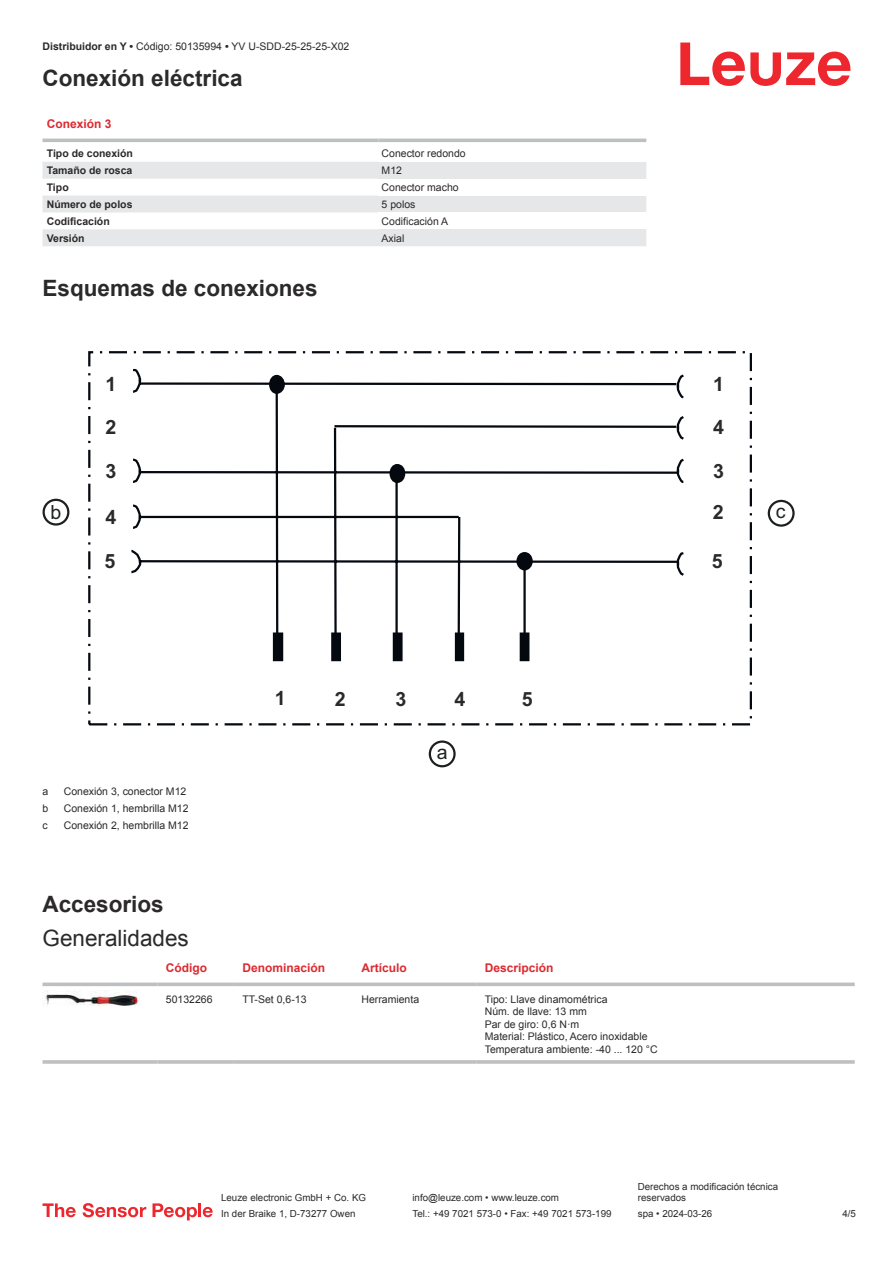
<style>
.page{position:relative;width:893px;height:1263px;background:#fff}
.page>*{position:absolute;margin:0;border:0;box-sizing:border-box;transform-origin:0 0}
.t1{font:700 22.5px "Arial";color:#2b292a}
.t2{font:22.5px "Arial";color:#2b292a}
.t3{font:700 19.65px "Arial";color:#2b292a}
.t4{font:19.5px "Arial";color:#1f2020}
.t5{font:700 12px "Arial";color:#db2a30}
.t6{font:10.5px/12.6px "Arial";color:#2b292a}
.t7{font:700 10.5px "Arial";color:#2b292a}
.t8{font:9.75px/11.7px "Arial";color:#2b292a}
.s1{font-weight:700}
</style>
<div class="page">
<svg style="left:680px;top:43px;width:170px;height:43px"></svg>
<svg style="left:43px;top:138px;width:603px;height:1px"></svg>
<svg style="left:43px;top:162px;width:335px;height:84px;fill:#e6e7e9"></svg>
<hr style="left:43px;top:139px;width:335px;height:3px;background:#bdbfc1">
<hr style="left:378px;top:139px;width:268px;height:3px;background:#bdbfc1">
<div style="left:378px;top:162px;width:268px;height:17px;background:#e6e7e9"></div>
<div style="left:378px;top:196px;width:268px;height:16px;background:#e6e7e9"></div>
<div style="left:378px;top:229px;width:268px;height:17px;background:#e6e7e9"></div>
<svg style="left:43px;top:982px;width:114px;height:4px"></svg>
<svg style="left:157px;top:982px;width:77px;height:4px"></svg>
<svg style="left:234px;top:982px;width:119px;height:4px"></svg>
<svg style="left:353px;top:982px;width:123px;height:4px"></svg>
<svg style="left:476px;top:982px;width:379px;height:4px;background:#c6c8c9"></svg>
<hr style="left:43px;top:1060px;width:114px;height:4px;background:#bdbfc1">
<hr style="left:157px;top:1060px;width:77px;height:4px;background:#c7c9cb">
<hr style="left:234px;top:1060px;width:119px;height:4px;background:#bdbfc1">
<hr style="left:353px;top:1060px;width:123px;height:4px;background:#bdbfc1">
<hr style="left:476px;top:1060px;width:379px;height:4px;background:#c7c9cb">
<img style="left:43px;top:990px;width:96px;height:16px">
<svg style="left:43px;top:1203px;width:33px;height:14px"></svg>
<svg style="left:83px;top:1203px;width:63px;height:14px"></svg>
<svg style="left:153px;top:1203px;width:44px;height:17px"></svg>
<hr style="left:198px;top:1203px;width:3px;height:14px;background:#ed272d">
<svg style="left:203px;top:1207px;width:10px;height:10px"></svg>
<svg style="left:272px;top:578px;width:258px;height:73px"></svg>
<svg style="left:131px;top:368px;width:553px;height:210px"></svg>
<div style="left:274px;top:634px;width:8px;height:26px;background:#040910"></div>
<div style="left:273px;top:632px;width:10px;height:29px;border:2px solid #040910"></div>
<div style="left:332px;top:634px;width:8px;height:26px;background:#040910"></div>
<div style="left:331px;top:632px;width:10px;height:29px;border:2px solid #040910"></div>
<div style="left:394px;top:634px;width:7px;height:26px;background:#040910"></div>
<div style="left:393px;top:632px;width:10px;height:29px;border:2px solid #040910"></div>
<div style="left:456px;top:634px;width:7px;height:26px;background:#040910"></div>
<div style="left:455px;top:632px;width:9px;height:29px;border:2px solid #040910"></div>
<div style="left:521px;top:634px;width:7px;height:26px;background:#040910"></div>
<div style="left:520px;top:632px;width:9px;height:29px;border:2px solid #040910"></div>
<div style="left:391px;top:465px;width:13px;height:17px;background:#040910;border-radius:50%"></div>
<div style="left:389px;top:464px;width:16px;height:19px;border:2px solid #040910;border-radius:50%"></div>
<div style="left:270px;top:376px;width:14px;height:17px;background:#040910;border-radius:50%"></div>
<div style="left:269px;top:375px;width:16px;height:19px;border:2px solid #040910;border-radius:50%"></div>
<div style="left:88px;top:351px;width:664px;height:374px;border:2px dashed #040910"></div>
<div style="left:429px;top:740px;width:27px;height:27px;border:2px solid #1e2020;border-radius:50%"></div>
<div style="left:43px;top:499px;width:26px;height:27px;border:2px solid #1e2020;border-radius:50%"></div>
<div style="left:768px;top:500px;width:27px;height:27px;border:2px solid #1e2020;border-radius:50%"></div>
<p class="t6" style="left:43px;top:41px;width:308px"><span class="s1">Distribuidor en Y •</span> Código: 50135994 <span class="s1">•</span> YV U-SDD-25-25-25-X02</p>
<h1 class="t1" style="left:43px;top:70px;width:202px">Conexión eléctrica</h1>
<p class="t5" style="left:47px;top:119px;width:66px">Conexión 3</p>
<p class="t7" style="left:47px;top:149px;width:88px">Tipo de conexión</p>
<p class="t6" style="left:382px;top:148px;width:86px">Conector redondo</p>
<p class="t7" style="left:47px;top:166px;width:87px">Tamaño de rosca</p>
<p class="t6" style="left:382px;top:165px;width:22px">M12</p>
<p class="t7" style="left:47px;top:183px;width:23px">Tipo</p>
<p class="t6" style="left:382px;top:182px;width:79px">Conector macho</p>
<p class="t7" style="left:47px;top:200px;width:87px">Número de polos</p>
<p class="t6" style="left:382px;top:199px;width:35px">5 polos</p>
<p class="t7" style="left:47px;top:217px;width:65px">Codificación</p>
<p class="t6" style="left:382px;top:216px;width:68px">Codificación A</p>
<p class="t7" style="left:47px;top:234px;width:39px">Versión</p>
<p class="t6" style="left:382px;top:233px;width:24px">Axial</p>
<h1 class="t1" style="left:43px;top:280px;width:277px">Esquemas de conexiones</h1>
<h2 class="t3" style="left:106px;top:373px;width:12px">1</h2>
<h2 class="t3" style="left:713px;top:373px;width:12px">1</h2>
<h2 class="t3" style="left:106px;top:415px;width:12px">2</h2>
<h2 class="t3" style="left:713px;top:415px;width:12px">4</h2>
<h2 class="t3" style="left:106px;top:460px;width:12px">3</h2>
<h2 class="t3" style="left:713px;top:460px;width:12px">3</h2>
<h3 class="t4" style="left:51px;top:501px;width:12px">b</h3>
<h2 class="t3" style="left:713px;top:501px;width:12px">2</h2>
<h3 class="t4" style="left:776px;top:500px;width:11px">c</h3>
<h2 class="t3" style="left:106px;top:505px;width:12px">4</h2>
<h2 class="t3" style="left:104px;top:549px;width:12px">5</h2>
<p class="t6" style="left:43px;top:786px;width:7px">a</p>
<p class="t6" style="left:64px;top:786px;width:124px">Conexión 3, conector M12</p>
<p class="t6" style="left:43px;top:803px;width:7px">b</p>
<p class="t6" style="left:64px;top:803px;width:126px">Conexión 1, hembrilla M12</p>
<p class="t6" style="left:43px;top:820px;width:7px">c</p>
<p class="t6" style="left:64px;top:820px;width:126px">Conexión 2, hembrilla M12</p>
<h2 class="t3" style="left:275px;top:687px;width:12px">1</h2>
<h2 class="t3" style="left:335px;top:688px;width:12px">2</h2>
<h2 class="t3" style="left:396px;top:688px;width:12px">3</h2>
<h2 class="t3" style="left:454px;top:688px;width:12px">4</h2>
<h2 class="t3" style="left:522px;top:688px;width:12px">5</h2>
<h3 class="t4" style="left:437px;top:741px;width:12px">a</h3>
<h1 class="t1" style="left:43px;top:895px;width:123px">Accesorios</h1>
<h1 class="t2" style="left:43px;top:929px;width:148px">Generalidades</h1>
<p class="t5" style="left:166px;top:963px;width:43px">Código</p>
<p class="t5" style="left:242px;top:963px;width:84px">Denominación</p>
<p class="t5" style="left:361px;top:963px;width:47px">Artículo</p>
<p class="t5" style="left:485px;top:963px;width:70px">Descripción</p>
<p class="t6" style="left:166px;top:993px;width:48px">50132266</p>
<p class="t6" style="left:242px;top:993px;width:66px">TT-Set 0,6-13</p>
<p class="t6" style="left:361px;top:993px;width:59px">Herramienta</p>
<p class="t6" style="left:485px;top:993px;width:174px">Tipo: Llave dinamométrica<br>Núm. de llave: 13 mm<br>Par de giro: 0,6 N·m<br>Material: Plástico, Acero inoxidable<br>Temperatura ambiente: -40 ... 120 °C</p>
<h2 class="t3" style="left:712px;top:549px;width:12px">5</h2>
<p class="t8" style="left:221px;top:1193px;width:146px">Leuze electronic GmbH + Co. KG</p>
<p class="t8" style="left:412px;top:1193px;width:148px">info@leuze.com • www.leuze.com</p>
<p class="t8" style="left:638px;top:1181px;width:142px">Derechos a modificación técnica reservados</p>
<p class="t8" style="left:221px;top:1209px;width:136px">In der Braike 1, D-73277 Owen</p>
<p class="t8" style="left:412px;top:1209px;width:201px">Tel.: +49 7021 573-0 • Fax: +49 7021 573-199</p>
<p class="t8" style="left:638px;top:1209px;width:76px">spa • 2024-03-26</p>
<p class="t8" style="left:842px;top:1209px;width:15px">4 /5</p>
</div>
